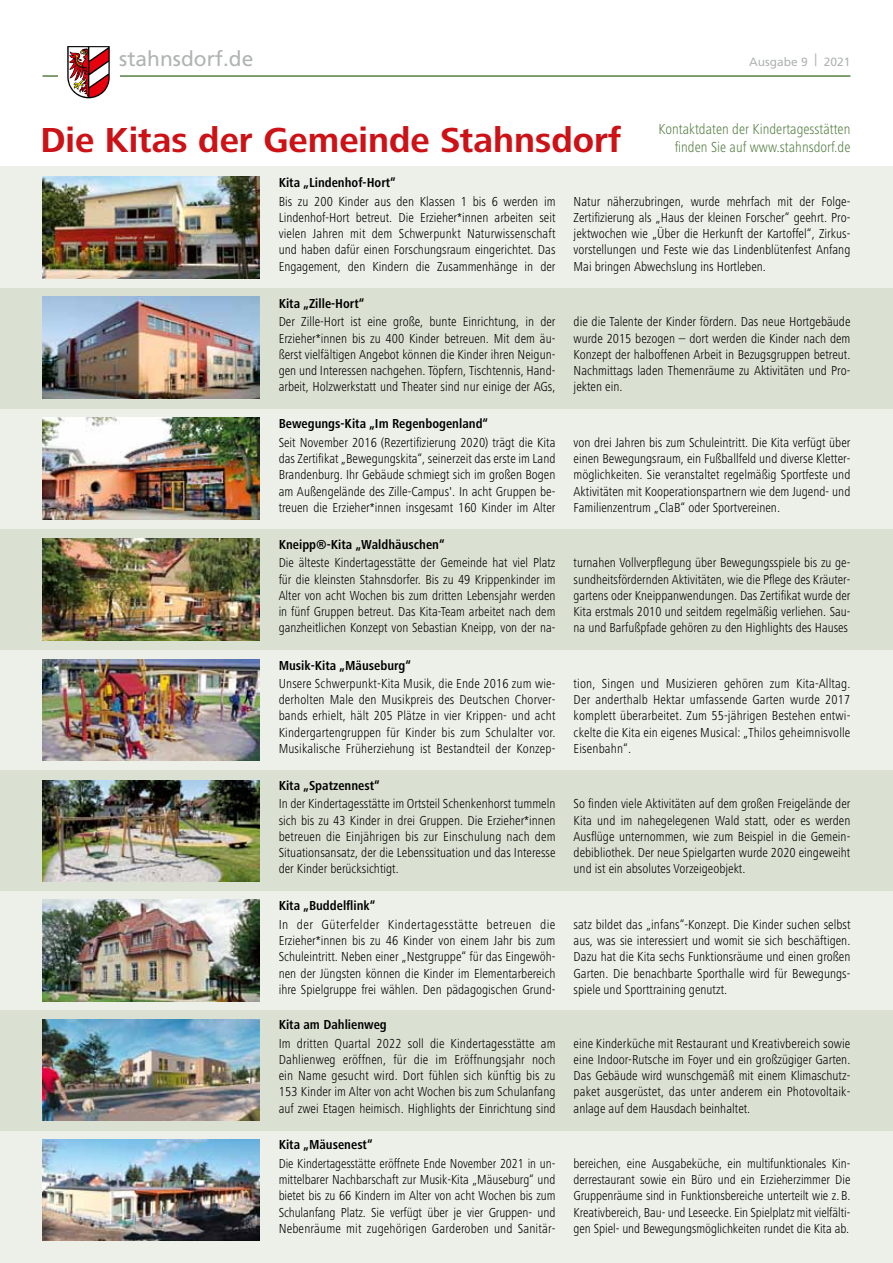
<style>
.page{position:relative;width:893px;height:1263px;background:#fff}
.page>*{position:absolute;margin:0;border:0;box-sizing:border-box;transform-origin:0 0}
.t1{font:700 36px "Frutiger Next LT";color:#cc1216}
.t2{font:21px "Frutiger";color:#b1b4b4}
.t3{font:300 condensed 15px "Frutiger Next LT";color:#588046}
.t4{font:300 condensed 13.5px/16.2px "Frutiger Next LT";color:#000;text-align:justify}
.t5{font:700 condensed 13.5px "Frutiger Next LT";color:#000}
.t6{font:12px "Frutiger";color:#b1b4b4}
.s1{font-size:16.8px}
</style>
<div class="page">
<hr style="left:43px;top:75px;width:807px;height:2px;background:#588046">
<div style="left:58px;top:71px;width:61px;height:10px;background:#fff"></div>
<svg style="left:67px;top:46px;width:43px;height:52px"></svg>
<div style="left:0;top:167px;width:893px;height:1096px;background:#ecf0e8"></div>
<div style="left:0;top:288px;width:893px;height:121px;background:#dae1d2"></div>
<div style="left:0;top:529px;width:893px;height:120px;background:#dae1d2"></div>
<div style="left:0;top:770px;width:893px;height:121px;background:#dae1d2"></div>
<div style="left:0;top:1010px;width:893px;height:120px;background:#dae1d2"></div>
<img style="left:43px;top:418px;width:216px;height:102px">
<img style="left:43px;top:177px;width:216px;height:102px">
<img style="left:43px;top:297px;width:216px;height:102px">
<img style="left:43px;top:538px;width:216px;height:102px">
<img style="left:43px;top:659px;width:216px;height:102px">
<img style="left:43px;top:780px;width:216px;height:101px">
<img style="left:43px;top:1020px;width:216px;height:101px">
<img style="left:43px;top:900px;width:216px;height:102px">
<img style="left:43px;top:1140px;width:216px;height:101px">
<h2 class="t2" style="left:119px;top:46px;width:136px">stahnsdorf.de</h2>
<p class="t6" style="left:749px;top:55px;width:103px">Ausgabe 9 <span class="s1">|</span> 2021</p>
<h1 class="t1" style="left:40px;top:120px;width:582px">Die Kitas der Gemeinde Stahnsdorf</h1>
<p class="t5" style="left:279px;top:175px;width:119px">Kita „Lindenhof-Hort“</p>
<p class="t3" style="left:658px;top:121px;width:193px">Kontaktdaten der Kindertagesstätten</p>
<p class="t3" style="left:675px;top:139px;width:177px">finden Sie auf www.stahnsdorf.de</p>
<p class="t4" style="left:279px;top:193px;width:278px">Bis zu 200 Kinder aus den Klassen 1 bis 6 werden im Lindenhof-Hort betreut. Die Erzieher*innen arbeiten seit vielen Jahren mit dem Schwerpunkt Naturwissenschaft und haben dafür einen Forschungsraum eingerichtet. Das Engagement, den Kindern die Zusammenhänge in der</p>
<p class="t4" style="left:574px;top:193px;width:278px">Natur näherzubringen, wurde mehrfach mit der Folge-Zertifizierung als „Haus der kleinen Forscher“ geehrt. Pro&shy;jektwochen wie „Über die Herkunft der Kartoffel“, Zirkus&shy;vorstellungen und Feste wie das Lindenblütenfest Anfang Mai bringen Abwechslung ins Hortleben.</p>
<p class="t5" style="left:279px;top:296px;width:87px">Kita „Zille-Hort“</p>
<p class="t4" style="left:279px;top:314px;width:278px">Der Zille-Hort ist eine große, bunte Einrichtung, in der Erzieher*innen bis zu 400 Kinder betreuen. Mit dem äu&shy;ßerst vielfältigen Angebot können die Kinder ihren Neigun&shy;gen und Interessen nachgehen. Töpfern, Tischtennis, Hand&shy;arbeit, Holzwerkstatt und Theater sind nur einige der AGs,</p>
<p class="t4" style="left:574px;top:314px;width:278px">die die Talente der Kinder fördern. Das neue Hortgebäude wurde 2015 bezogen – dort werden die Kinder nach dem Konzept der halboffenen Arbeit in Bezugsgruppen betreut.<br>Nachmittags laden Themenräume zu Aktivitäten und Pro&shy;jekten ein.</p>
<p class="t5" style="left:279px;top:416px;width:211px">Bewegungs-Kita „Im Regenbogenland“</p>
<p class="t4" style="left:279px;top:434px;width:278px">Seit November 2016 (Rezertifizierung 2020) trägt die Kita das Zertifikat „Bewegungskita“, seinerzeit das erste im Land Brandenburg. Ihr Gebäude schmiegt sich im großen Bogen am Außengelände des Zille-Campus'. In acht Gruppen be&shy;treuen die Erzieher*innen insgesamt 160 Kinder im Alter</p>
<p class="t4" style="left:574px;top:434px;width:278px">von drei Jahren bis zum Schuleintritt. Die Kita verfügt über einen Bewegungsraum, ein Fußballfeld und diverse Kletter&shy;möglichkeiten. Sie veranstaltet regelmäßig Sportfeste und Aktivitäten mit Kooperationspartnern wie dem Jugend- und Familienzentrum „ClaB“ oder Sportvereinen.</p>
<p class="t5" style="left:279px;top:537px;width:168px">Kneipp®-Kita „Waldhäuschen“</p>
<p class="t4" style="left:279px;top:555px;width:278px">Die älteste Kindertagesstätte der Gemeinde hat viel Platz für die kleinsten Stahnsdorfer. Bis zu 49 Krippenkinder im Alter von acht Wochen bis zum dritten Lebensjahr werden in fünf Gruppen betreut. Das Kita-Team arbeitet nach dem ganzheitlichen Konzept von Sebastian Kneipp, von der na-</p>
<p class="t4" style="left:574px;top:555px;width:278px">turnahen Vollverpflegung über Bewegungsspiele bis zu ge&shy;sundheitsfördernden Aktivitäten, wie die Pflege des Kräuter&shy;gartens oder Kneippanwendungen. Das Zertifikat wurde der Kita erstmals 2010 und seitdem regelmäßig verliehen. Sau&shy;na und Barfußpfade gehören zu den Highlights des Hauses</p>
<p class="t5" style="left:279px;top:657px;width:134px">Musik-Kita „Mäuseburg“</p>
<p class="t4" style="left:279px;top:675px;width:278px">Unsere Schwerpunkt-Kita Musik, die Ende 2016 zum wie&shy;derholten Male den Musikpreis des Deutschen Chorver&shy;bands erhielt, hält 205 Plätze in vier Krippen- und acht Kindergartengruppen für Kinder bis zum Schulalter vor.<br>Musikalische Früherziehung ist Bestandteil der Konzep-</p>
<p class="t4" style="left:574px;top:675px;width:278px">tion, Singen und Musizieren gehören zum Kita-Alltag.<br>Der anderthalb Hektar umfassende Garten wurde 2017 komplett überarbeitet. Zum 55-jährigen Bestehen entwi&shy;ckelte die Kita ein eigenes Musical: „Thilos geheimnisvolle Eisenbahn“.</p>
<p class="t5" style="left:279px;top:778px;width:103px">Kita „Spatzennest“</p>
<p class="t4" style="left:279px;top:796px;width:278px">In der Kindertagesstätte im Ortsteil Schenkenhorst tummeln sich bis zu 43 Kinder in drei Gruppen. Die Erzieher*innen betreuen die Einjährigen bis zur Einschulung nach dem Situationsansatz, der die Lebenssituation und das Interesse der Kinder berücksichtigt.</p>
<p class="t4" style="left:574px;top:796px;width:278px">So finden viele Aktivitäten auf dem großen Freigelände der Kita und im nahegelegenen Wald statt, oder es werden Ausflüge unternommen, wie zum Beispiel in die Gemein&shy;debibliothek. Der neue Spielgarten wurde 2020 eingeweiht und ist ein absolutes Vorzeigeobjekt.</p>
<p class="t5" style="left:279px;top:898px;width:98px">Kita „Buddelflink“</p>
<p class="t4" style="left:279px;top:916px;width:278px">In der Güterfelder Kindertagesstätte betreuen die Erzieher*innen bis zu 46 Kinder von einem Jahr bis zum Schuleintritt. Neben einer „Nestgruppe“ für das Eingewöh&shy;nen der Jüngsten können die Kinder im Elementarbereich ihre Spielgruppe frei wählen. Den pädagogischen Grund-</p>
<p class="t4" style="left:574px;top:916px;width:278px">satz bildet das „infans“-Konzept. Die Kinder suchen selbst aus, was sie interessiert und womit sie sich beschäftigen.<br>Dazu hat die Kita sechs Funktionsräume und einen großen Garten. Die benachbarte Sporthalle wird für Bewegungs&shy;spiele und Sporttraining genutzt.</p>
<p class="t5" style="left:279px;top:1017px;width:110px">Kita am Dahlienweg</p>
<p class="t4" style="left:279px;top:1035px;width:278px">Im dritten Quartal 2022 soll die Kindertagesstätte am Dahlienweg eröffnen, für die im Eröffnungsjahr noch ein Name gesucht wird. Dort fühlen sich künftig bis zu 153 Kinder im Alter von acht Wochen bis zum Schulanfang auf zwei Etagen heimisch. Highlights der Einrichtung sind</p>
<p class="t4" style="left:574px;top:1035px;width:278px">eine Kinderküche mit Restaurant und Kreativbereich sowie eine Indoor-Rutsche im Foyer und ein großzügiger Garten.<br>Das Gebäude wird wunschgemäß mit einem Klimaschutz&shy;paket ausgerüstet, das unter anderem ein Photovoltaik&shy;anlage auf dem Hausdach beinhaltet.</p>
<p class="t5" style="left:279px;top:1137px;width:95px">Kita „Mäusenest“</p>
<p class="t4" style="left:279px;top:1155px;width:278px">Die Kindertagesstätte eröffnete Ende November 2021 in un&shy;mittelbarer Nachbarschaft zur Musik-Kita „Mäuseburg“ und bietet bis zu 66 Kindern im Alter von acht Wochen bis zum Schulanfang Platz. Sie verfügt über je vier Gruppen- und Nebenräume mit zugehörigen Garderoben und Sanitär-</p>
<p class="t4" style="left:574px;top:1155px;width:278px">bereichen, eine Ausgabeküche, ein multifunktionales Kin&shy;derrestaurant sowie ein Büro und ein Erzieherzimmer Die Gruppenräume sind in Funktionsbereiche unterteilt wie z.B.<br>Kreativbereich, Bau- und Leseecke. Ein Spielplatz mit vielfälti&shy;gen Spiel- und Bewegungsmöglichkeiten rundet die Kita ab.</p>
</div>
